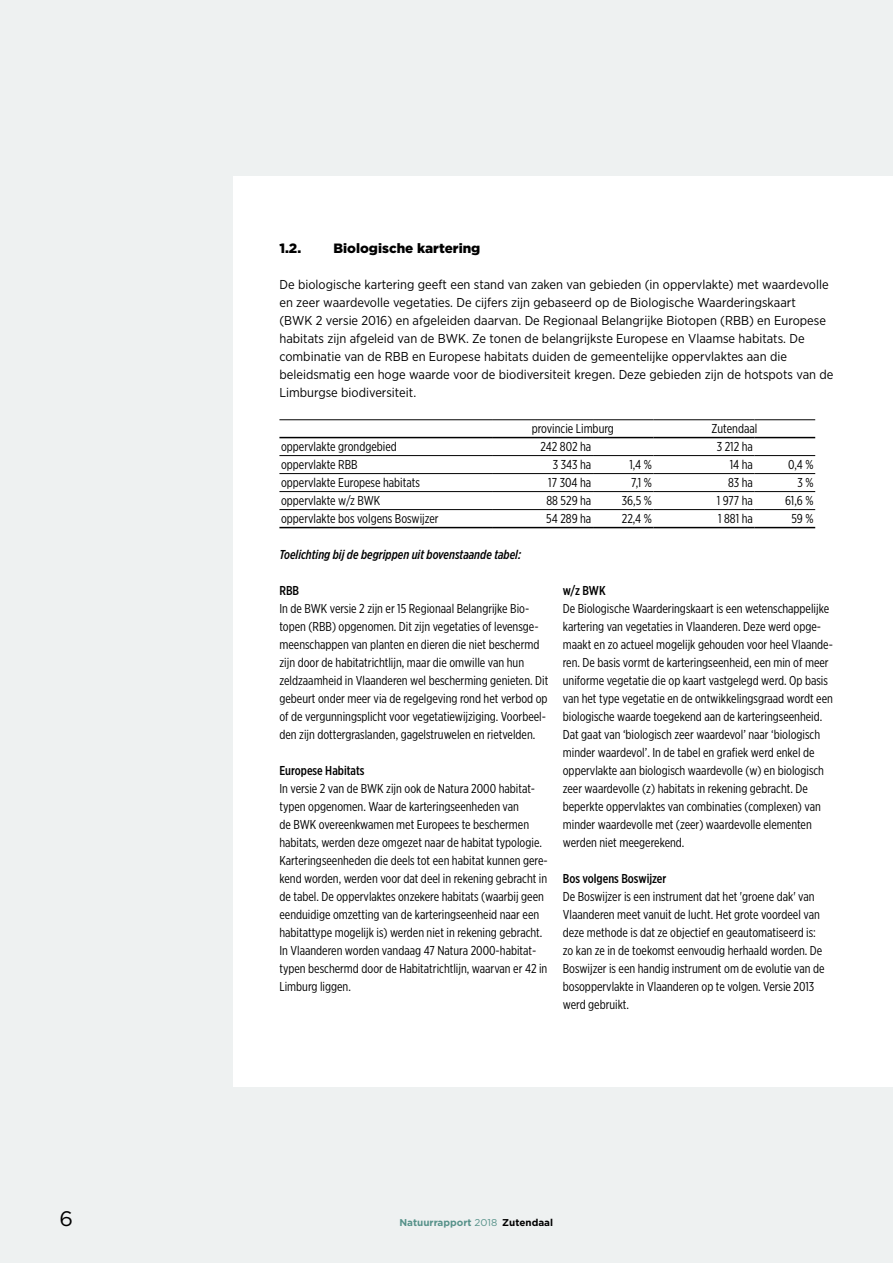
<style>
.page{position:relative;width:893px;height:1263px;background:#eef1f1}
.page>*{position:absolute;margin:0;border:0;box-sizing:border-box;transform-origin:0 0}
.t1{font:21px "Gotham";color:#000}
.Titel_1_2{font:900 13.5px "Gotham";color:#000}
.Toelichting_-_Tekst{font:12.9px/18px "Gotham X Narrow";color:#000}
.Tekst{font:12.9px/18px "Gotham Narrow";color:#000}
.Tabel_Tekst{font:12.9px "Gotham X Narrow";color:#000}
.Toelichting_-_Titel{font:italic 500 12.9px "Gotham X Narrow";color:#000}
.Toelichting_-_Titel-2{font:500 12.9px "Gotham X Narrow";color:#000}
.t2{font:700 9.9px "Gotham";color:#57928a}
.s1{font-weight:400}
.s2{color:#000}
</style>
<div class="page">
<div style="left:234px;top:176px;width:659px;height:910px;background:#fff"></div>
<hr style="left:279px;top:455px;width:213px;height:1px;background:#000">
<hr style="left:492px;top:455px;width:101px;height:1px;background:#000">
<hr style="left:593px;top:455px;width:61px;height:1px;background:#000">
<hr style="left:654px;top:455px;width:101px;height:1px;background:#000">
<hr style="left:755px;top:455px;width:60px;height:1px;background:#000">
<hr style="left:279px;top:473px;width:213px;height:1px;background:#000">
<hr style="left:492px;top:473px;width:101px;height:1px;background:#000">
<hr style="left:593px;top:473px;width:61px;height:1px;background:#000">
<hr style="left:654px;top:473px;width:101px;height:1px;background:#000">
<hr style="left:755px;top:473px;width:60px;height:1px;background:#000">
<hr style="left:279px;top:491px;width:213px;height:1px;background:#000">
<hr style="left:492px;top:491px;width:101px;height:1px;background:#000">
<hr style="left:593px;top:491px;width:61px;height:1px;background:#000">
<hr style="left:654px;top:491px;width:101px;height:1px;background:#000">
<hr style="left:755px;top:491px;width:60px;height:1px;background:#000">
<hr style="left:279px;top:419px;width:213px;height:1px;background:#000">
<hr style="left:492px;top:419px;width:101px;height:1px;background:#000">
<hr style="left:593px;top:419px;width:61px;height:1px;background:#000">
<hr style="left:654px;top:419px;width:101px;height:1px;background:#000">
<hr style="left:755px;top:419px;width:60px;height:1px;background:#000">
<hr style="left:279px;top:437px;width:213px;height:1px;background:#000">
<hr style="left:492px;top:437px;width:101px;height:1px;background:#000">
<hr style="left:593px;top:437px;width:61px;height:1px;background:#000">
<hr style="left:654px;top:437px;width:101px;height:1px;background:#000">
<hr style="left:755px;top:437px;width:60px;height:1px;background:#000">
<hr style="left:279px;top:509px;width:213px;height:1px;background:#000">
<hr style="left:492px;top:509px;width:101px;height:1px;background:#000">
<hr style="left:593px;top:509px;width:61px;height:1px;background:#000">
<hr style="left:654px;top:509px;width:101px;height:1px;background:#000">
<hr style="left:755px;top:509px;width:60px;height:1px;background:#000">
<hr style="left:279px;top:527px;width:213px;height:1px;background:#000">
<hr style="left:492px;top:527px;width:101px;height:1px;background:#000">
<hr style="left:593px;top:527px;width:61px;height:1px;background:#000">
<hr style="left:654px;top:527px;width:101px;height:1px;background:#000">
<hr style="left:755px;top:527px;width:60px;height:1px;background:#000">
<p class="Titel_1_2" style="left:279px;top:239px;width:23px">1.2.</p>
<p class="Titel_1_2" style="left:333px;top:239px;width:148px">Biologische kartering</p>
<p class="Tekst" style="left:279px;top:275px;width:555px">De biologische kartering geeft een stand van zaken van gebieden (in oppervlakte) met waardevolle en zeer waardevolle vegetaties. De cijfers zijn gebaseerd op de Biologische Waarderingskaart<br>(BWK 2 versie 2016) en afgeleiden daarvan. De Regionaal Belangrijke Biotopen (RBB) en Europese habitats zijn afgeleid van de BWK. Ze tonen de belangrijkste Europese en Vlaamse habitats. De combinatie van de RBB en Europese habitats duiden de gemeentelijke oppervlaktes aan die beleidsmatig een hoge waarde voor de biodiversiteit kregen. Deze gebieden zijn de hotspots van de Limburgse biodiversiteit.</p>
<p class="Tabel_Tekst" style="left:532px;top:421px;width:84px">provincie Limburg</p>
<p class="Tabel_Tekst" style="left:712px;top:421px;width:47px">Zutendaal</p>
<p class="Tabel_Tekst" style="left:281px;top:439px;width:117px">oppervlakte grondgebied</p>
<p class="Tabel_Tekst" style="left:541px;top:439px;width:52px">242 802 ha</p>
<p class="Tabel_Tekst" style="left:717px;top:439px;width:38px">3 212 ha</p>
<p class="Tabel_Tekst" style="left:281px;top:457px;width:78px">oppervlakte RBB</p>
<p class="Tabel_Tekst" style="left:553px;top:457px;width:40px">3 343 ha</p>
<p class="Tabel_Tekst" style="left:629px;top:457px;width:24px">1,4 %</p>
<p class="Tabel_Tekst" style="left:730px;top:457px;width:25px">14 ha</p>
<p class="Tabel_Tekst" style="left:788px;top:457px;width:27px">0,4 %</p>
<p class="Tabel_Tekst" style="left:281px;top:475px;width:140px">oppervlakte Europese habitats</p>
<p class="Tabel_Tekst" style="left:548px;top:475px;width:45px">17 304 ha</p>
<p class="Tabel_Tekst" style="left:631px;top:475px;width:22px">7,1 %</p>
<p class="Tabel_Tekst" style="left:728px;top:475px;width:26px">83 ha</p>
<p class="Tabel_Tekst" style="left:797px;top:475px;width:18px">3 %</p>
<p class="Tabel_Tekst" style="left:281px;top:493px;width:101px">oppervlakte w/z BWK</p>
<p class="Tabel_Tekst" style="left:546px;top:493px;width:46px">88 529 ha</p>
<p class="Tabel_Tekst" style="left:622px;top:493px;width:32px">36,5 %</p>
<p class="Tabel_Tekst" style="left:717px;top:493px;width:38px">1 977 ha</p>
<p class="Tabel_Tekst" style="left:785px;top:493px;width:30px">61,6 %</p>
<p class="Tabel_Tekst" style="left:281px;top:511px;width:159px">oppervlakte bos volgens Boswijzer</p>
<p class="Tabel_Tekst" style="left:546px;top:511px;width:47px">54 289 ha</p>
<p class="Tabel_Tekst" style="left:622px;top:511px;width:32px">22,4 %</p>
<p class="Tabel_Tekst" style="left:718px;top:511px;width:36px">1 881 ha</p>
<p class="Tabel_Tekst" style="left:791px;top:511px;width:24px">59 %</p>
<p class="Toelichting_-_Titel" style="left:279px;top:547px;width:243px">Toelichting bij de begrippen uit bovenstaande tabel:</p>
<p class="Toelichting_-_Titel-2" style="left:279px;top:583px;width:21px">RBB</p>
<p class="Toelichting_-_Tekst" style="left:279px;top:600px;width:270px">In de BWK versie 2 zijn er 15 Regionaal Belangrijke Bio&shy;topen (RBB) opgenomen. Dit zijn vegetaties of levensge&shy;meenschappen van planten en dieren die niet beschermd zijn door de habitatrichtlijn, maar die omwille van hun zeldzaamheid in Vlaanderen wel bescherming genieten. Dit gebeurt onder meer via de regelgeving rond het verbod op of de vergunningsplicht voor vegetatiewijziging. Voorbeel&shy;den zijn dottergraslanden, gagelstruwelen en rietvelden.</p>
<p class="Toelichting_-_Titel-2" style="left:279px;top:763px;width:87px">Europese Habitats</p>
<p class="Toelichting_-_Tekst" style="left:279px;top:780px;width:270px">In versie 2 van de BWK zijn ook de Natura 2000 habitat&shy;typen opgenomen. Waar de karteringseenheden van<br>de BWK overeenkwamen met Europees te beschermen habitats, werden deze omgezet naar de habitat typologie.<br>Karteringseenheden die deels tot een habitat kunnen gere&shy;kend worden, werden voor dat deel in rekening gebracht in de tabel. De oppervlaktes onzekere habitats (waarbij geen eenduidige omzetting van de karteringseenheid naar een habitattype mogelijk is) werden niet in rekening gebracht.<br>In Vlaanderen worden vandaag 47 Natura 2000-habitat&shy;typen beschermd door de Habitatrichtlijn, waarvan er 42 in Limburg liggen.</p>
<p class="Toelichting_-_Titel-2" style="left:563px;top:583px;width:44px">w/z BWK</p>
<p class="Toelichting_-_Tekst" style="left:563px;top:600px;width:272px">De Biologische Waarderingskaart is een wetenschappelijke kartering van vegetaties in Vlaanderen. Deze werd opge&shy;maakt en zo actueel mogelijk gehouden voor heel Vlaande&shy;ren. De basis vormt de karteringseenheid, een min of meer uniforme vegetatie die op kaart vastgelegd werd. Op basis van het type vegetatie en de ontwikkelingsgraad wordt een biologische waarde toegekend aan de karteringseenheid.<br>Dat gaat van ‘biologisch zeer waardevol’ naar ‘biologisch minder waardevol’. In de tabel en grafiek werd enkel de oppervlakte aan biologisch waardevolle (w) en biologisch zeer waardevolle (z) habitats in rekening gebracht. De beperkte oppervlaktes van combinaties (complexen) van minder waardevolle met (zeer) waardevolle elementen werden niet meegerekend.</p>
<p class="Toelichting_-_Titel-2" style="left:563px;top:871px;width:105px">Bos volgens Boswijzer</p>
<p class="Toelichting_-_Tekst" style="left:563px;top:888px;width:263px">De Boswijzer is een instrument dat het 'groene dak' van Vlaanderen meet vanuit de lucht. Het grote voordeel van deze methode is dat ze objectief en geautomatiseerd is: zo kan ze in de toekomst eenvoudig herhaald worden. De Boswijzer is een handig instrument om de evolutie van de bosoppervlakte in Vlaanderen op te volgen. Versie 2013 werd gebruikt.</p>
<h1 class="t1" style="left:60px;top:1205px;width:15px">6</h1>
<p class="t2" style="left:399px;top:1215px;width:155px">Natuurrapport <span class="s1">2018</span> <span class="s2">Zutendaal</span></p>
</div>
